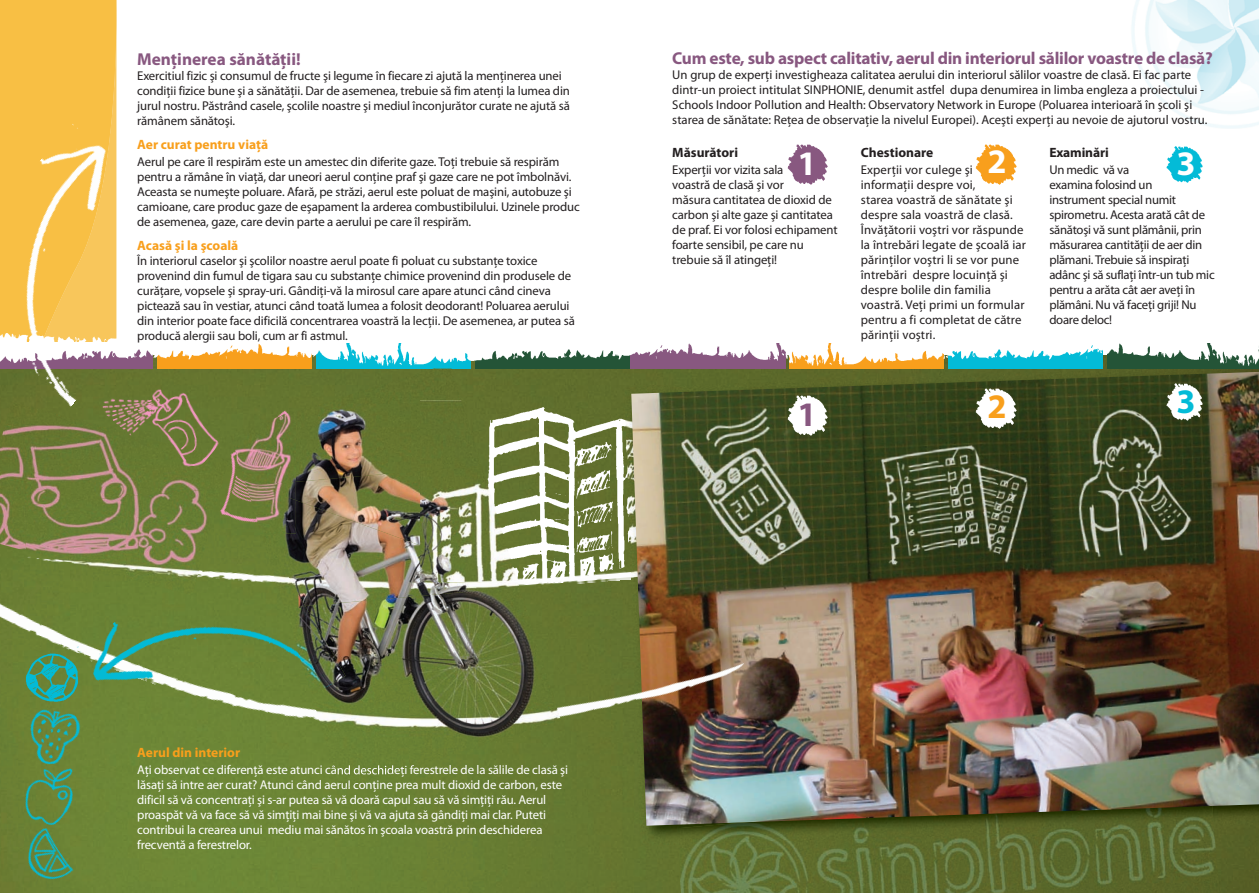
<style>
.page{position:relative;width:1259px;height:893px;background:#fff}
.page>*{position:absolute;margin:0;border:0;box-sizing:border-box;transform-origin:0 0}
.t1{font:700 34.5px "Myriad Pro";color:#fff}
.t2{font:700 34.5px "Myriad Pro";color:#885880}
.t3{font:700 34.5px "Myriad Pro";color:#f89f1c}
.t4{font:700 34.5px "Myriad Pro";color:#03bbd7}
.t5{font:700 17.25px "Myriad Pro";letter-spacing:-.015em;color:#885880}
.t6{font:700 13.5px "Myriad Pro";color:#f89f1c}
.t7{font:700 13.5px "Myriad Pro";color:#231f20}
.t8{font:12.75px/15px "Myriad Pro";letter-spacing:-.01em;color:#231f20}
.t9{font:12.75px/15px "Myriad Pro";letter-spacing:-.01em;color:#fff}
.t10{font:12.75px/15px "Myriad Pro";letter-spacing:.01em;color:#231f20}
</style>
<div class="page">
<div style="left:0;top:0;width:116px;height:118px;background:#f8bf44"></div>
<img style="left:0;top:370px;width:1259px;height:523px">
<img style="left:680px;top:846px;width:541px;height:47px">
<img style="left:750px;top:826px;width:464px;height:18px">
<img style="left:631px;top:371px;width:628px;height:455px">
<img style="left:1132px;top:0;width:127px;height:129px">
<img style="left:0;top:378px;width:750px;height:494px">
<img style="left:0;top:118px;width:117px;height:284px">
<img style="left:0;top:402px;width:225px;height:149px">
<img style="left:22px;top:488px;width:199px;height:107px">
<svg style="left:53px;top:413px;width:10px;height:6px"></svg>
<img style="left:24px;top:650px;width:47px;height:54px">
<img style="left:96px;top:370px;width:135px;height:113px">
<img style="left:25px;top:708px;width:46px;height:56px">
<img style="left:22px;top:766px;width:54px;height:59px">
<img style="left:26px;top:823px;width:50px;height:57px">
<img style="left:216px;top:406px;width:80px;height:127px">
<img style="left:71px;top:536px;width:256px;height:252px">
<img style="left:0;top:343px;width:409px;height:27px">
<img style="left:409px;top:343px;width:431px;height:27px">
<img style="left:840px;top:343px;width:419px;height:27px">
<img style="left:0;top:325px;width:124px;height:22px">
<img style="left:785px;top:392px;width:46px;height:46px;border-radius:50%">
<img style="left:1162px;top:381px;width:46px;height:42px">
<img style="left:973px;top:386px;width:46px;height:46px;border-radius:50%">
<img style="left:785px;top:141px;width:46px;height:46px;border-radius:50%">
<img style="left:1166px;top:146px;width:37px;height:37px">
<img style="left:973px;top:141px;width:46px;height:46px;border-radius:50%">
<img style="left:327px;top:772px;width:70px;height:17px">
<img style="left:296px;top:370px;width:165px;height:101px">
<img style="left:230px;top:428px;width:3px;height:14px">
<div style="left:420px;top:400px;width:62px;height:66px;background:#63722f"></div>
<img style="left:296px;top:471px;width:124px;height:29px">
<img style="left:420px;top:466px;width:97px;height:34px">
<img style="left:305px;top:587px;width:256px;height:185px">
<img style="left:261px;top:500px;width:258px;height:106px">
<img style="left:420px;top:545px;width:98px;height:37px">
<img style="left:233px;top:411px;width:63px;height:74px">
<img style="left:255px;top:482px;width:41px;height:3px">
<svg style="left:245px;top:482px;width:10px;height:4px"></svg>
<img style="left:246px;top:485px;width:50px;height:48px">
<img style="left:284px;top:606px;width:62px;height:89px">
<img style="left:262px;top:536px;width:43px;height:72px">
<img style="left:429px;top:368px;width:23px;height:2px">
<img style="left:434px;top:363px;width:17px;height:5px">
<h2 class="t5" style="left:137px;top:53px;width:165px">Menţinerea sănătăţii!</h2>
<p class="t8" style="left:137px;top:69px;width:434px">Exercitiul fizic şi consumul de fructe şi legume în fiecare zi ajută la menţinerea unei condiţii fizice bune şi a sănătăţii. Dar de asemenea, trebuie să fim atenţi la lumea din jurul nostru. Păstrând casele, şcolile noastre şi mediul înconjurător curate ne ajută să rămânem sănătoşi.</p>
<p class="t6" style="left:137px;top:140px;width:132px">Aer curat pentru viaţă</p>
<p class="t8" style="left:137px;top:156px;width:444px">Aerul pe care îl respirăm este un amestec din diferite gaze. Toţi trebuie să respirăm pentru a rămâne în viaţă, dar uneori aerul conţine praf şi gaze care ne pot îmbolnăvi.<br>Aceasta se numeşte poluare. Afară, pe străzi, aerul este poluat de maşini, autobuze şi camioane, care produc gaze de eşapament la arderea combustibilului. Uzinele produc de asemenea, gaze, care devin parte a aerului pe care îl respirăm.</p>
<p class="t6" style="left:137px;top:241px;width:103px">Acasă şi la şcoală</p>
<p class="t8" style="left:137px;top:255px;width:439px">În interiorul caselor şi şcolilor noastre aerul poate fi poluat cu substanţe toxice provenind din fumul de tigara sau cu substanţe chimice provenind din produsele de curăţare, vopsele şi spray-uri. Gândiţi-vă la mirosul care apare atunci când cineva pictează sau în vestiar, atunci când toată lumea a folosit deodorant! Poluarea aerului din interior poate face dificilă concentrarea voastră la lecţii. De asemenea, ar putea să producă alergii sau boli, cum ar fi astmul.</p>
<h2 class="t5" style="left:672px;top:52px;width:542px">Cum este, sub aspect calitativ, aerul din interiorul sălilor voastre de clasă?</h2>
<p class="t8" style="left:672px;top:69px;width:537px">Un grup de experţi investigheaza calitatea aerului din interiorul sălilor voastre de clasă. Ei fac parte dintr-un proiect intitulat SINPHONIE, denumit astfel dupa denumirea in limba engleza a proiectului - Schools Indoor Pollution and Health: Observatory Network in Europe (Poluarea interioară în şcoli şi starea de sănătate: Reţea de observaţie la nivelul Europei). Aceşti experţi au nevoie de ajutorul vostru.</p>
<p class="t7" style="left:672px;top:147px;width:67px">Măsurători</p>
<p class="t8" style="left:672px;top:163px;width:167px">Experţii vor vizita sala<br>voastră de clasă şi vor<br>măsura cantitatea de dioxid de carbon şi alte gaze şi cantitatea de praf. Ei vor folosi echipament foarte sensibil, pe care nu trebuie să îl atingeţi!</p>
<p class="t7" style="left:861px;top:147px;width:74px">Chestionare</p>
<p class="t10" style="left:861px;top:163px;width:167px">Experţii vor culege şi informaţii despre voi,<br>starea voastră de sănătate şi despre sala voastră de clasă.<br>Învăţătorii voştri vor răspunde la întrebări legate de şcoală iar părinţilor voştri li se vor pune întrebări despre locuinţă şi despre bolile din familia voastră. Veţi primi un formular pentru a fi completat de către părinţii voştri.</p>
<p class="t7" style="left:1049px;top:147px;width:61px">Examinări</p>
<p class="t8" style="left:1049px;top:163px;width:167px">Un medic vă va<br>examina folosind un<br>instrument special numit spirometru. Acesta arată cât de sănătoşi vă sunt plămânii, prin măsurarea cantităţii de aer din plămani. Trebuie să inspiraţi adânc şi să suflaţi într-un tub mic pentru a arăta cât aer aveţi în plămâni. Nu vă faceţi griji! Nu doare deloc!</p>
<h1 class="t1" style="left:797px;top:151px;width:21px">1</h1>
<h1 class="t1" style="left:987px;top:149px;width:21px">2</h1>
<h1 class="t1" style="left:1177px;top:151px;width:21px">3</h1>
<h1 class="t2" style="left:797px;top:402px;width:21px">1</h1>
<h1 class="t3" style="left:987px;top:393px;width:21px">2</h1>
<h1 class="t4" style="left:1177px;top:388px;width:21px">3</h1>
<p class="t6" style="left:137px;top:747px;width:104px">Aerul din interior</p>
<p class="t9" style="left:137px;top:763px;width:432px">Aţi observat ce diferenţă este atunci când deschideţi ferestrele de la sălile de clasă şi lăsaţi să intre aer curat? Atunci când aerul conţine prea mult dioxid de carbon, este dificil să vă concentraţi şi s-ar putea să vă doară capul sau să vă simţiţi rău. Aerul proaspăt vă va face să vă simţiţi mai bine şi vă va ajuta să gândiţi mai clar. Puteti contribui la crearea unui mediu mai sănătos în şcoala voastră prin deschiderea frecventă a ferestrelor.</p>
</div>
